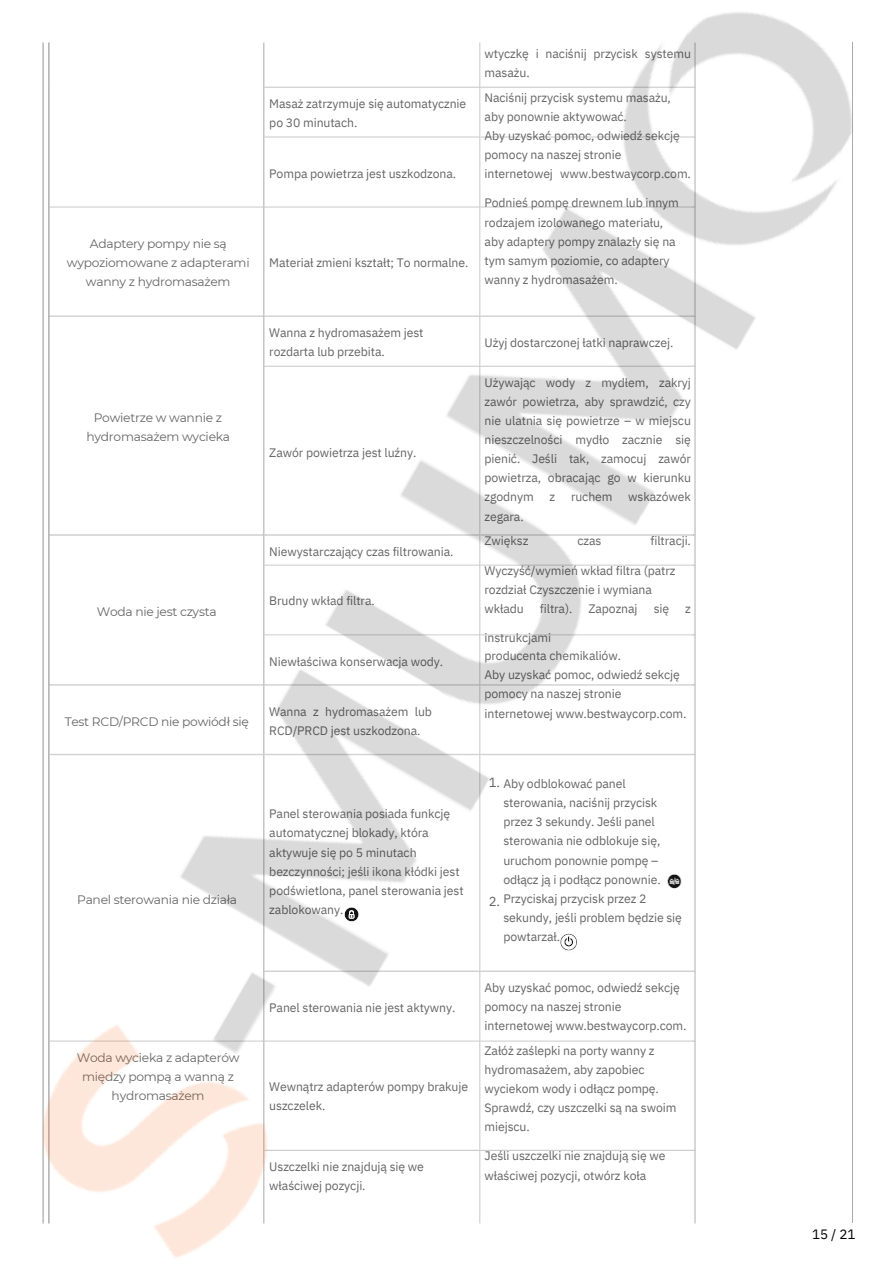
<style>
.page{position:relative;width:894px;height:1264px;background:#fff}
.page>*{position:absolute;margin:0;border:0;box-sizing:border-box;transform-origin:0 0}
.t1{font:13.5px "IBM Plex Sans";color:#000}
.t2{font:13.2px "IBM Plex Sans";color:#656565}
.t3{font:12.3px/19.2px "IBM Plex Sans";letter-spacing:-.01em;color:#656565}
.t4{font:12.3px/19.2px "Montserrat";letter-spacing:-.02em;color:#656565;text-align:center}
.s1{font-size:13.2px}
</style>
<div class="page">
<img style="left:42px;top:12px;width:811px;height:1246px">
<h1 class="t4" style="left:67px;top:234px;width:184px">Adaptery pompy nie są wypoziomowane z adapterami wanny z hydromasażem</h1>
<p class="t4" style="left:87px;top:408px;width:145px">Powietrze w wannie z hydromasażem wycieka</p>
<h1 class="t4" style="left:97px;top:602px;width:121px">Woda nie jest czysta</h1>
<h1 class="t4" style="left:65px;top:711px;width:186px">Test RCD/PRCD nie powiódł się</h1>
<h1 class="t4" style="left:77px;top:889px;width:161px">Panel sterowania nie działa</h1>
<p class="t4" style="left:77px;top:1047px;width:164px">Woda wycieka z adapterów między pompą a wanną z hydromasażem</p>
<h1 class="t3" style="left:269px;top:93px;width:198px">Masaż zatrzymuje się automatycznie po 30 minutach.</h1>
<h1 class="t3" style="left:269px;top:163px;width:188px">Pompa powietrza jest uszkodzona.</h1>
<h1 class="t3" style="left:269px;top:253px;width:200px">Materiał zmieni kształt; To normalne.</h1>
<h1 class="t3" style="left:269px;top:322px;width:156px">Wanna z hydromasażem jest rozdarta lub przebita.</h1>
<h1 class="t3" style="left:269px;top:442px;width:148px">Zawór powietrza jest luźny.</h1>
<h1 class="t3" style="left:269px;top:541px;width:186px">Niewystarczający czas filtrowania.</h1>
<h1 class="t3" style="left:269px;top:591px;width:107px">Brudny wkład filtra.</h1>
<h1 class="t3" style="left:269px;top:651px;width:175px">Niewłaściwa konserwacja wody.</h1>
<h1 class="t3" style="left:269px;top:701px;width:164px">Wanna z hydromasażem lub<br>RCD/PRCD jest uszkodzona.</h1>
<h1 class="t3" style="left:269px;top:804px;width:196px">Panel sterowania posiada funkcję automatycznej blokady, która aktywuje się po 5 minutach bezczynności; jeśli ikona kłódki jest podświetlona, panel sterowania jest zablokowany.</h1>
<h1 class="t3" style="left:269px;top:997px;width:187px">Panel sterowania nie jest aktywny.</h1>
<h1 class="t3" style="left:269px;top:1076px;width:200px">Wewnątrz adapterów pompy brakuje uszczelek.</h1>
<h1 class="t3" style="left:269px;top:1156px;width:156px">Uszczelki nie znajdują się we właściwej pozycji.</h1>
<h1 class="t3" style="left:484px;top:44px;width:208px">wtyczkę i naciśnij przycisk systemu masażu.</h1>
<h1 class="t3" style="left:484px;top:87px;width:208px">Naciśnij przycisk systemu masażu, aby ponownie aktywować.<br>Aby uzyskać pomoc, odwiedź sekcję pomocy na naszej stronie internetowej www.bestwaycorp.com.</h1>
<h1 class="t3" style="left:484px;top:193px;width:196px">Podnieś pompę drewnem lub innym rodzajem izolowanego materiału, aby adaptery pompy znalazły się na</h1>
<h1 class="t3" style="left:484px;top:251px;width:186px">tym samym poziomie, co adaptery wanny z hydromasażem.</h1>
<h1 class="t3" style="left:484px;top:333px;width:190px">Użyj dostarczonej łatki naprawczej.</h1>
<h1 class="t3" style="left:484px;top:372px;width:208px;text-align:justify">Używając wody z mydłem, zakryj zawór powietrza, aby sprawdzić, czy nie ulatnia się powietrze – w miejscu nieszczelności mydło zacznie się pienić. Jeśli tak, zamocuj zawór powietrza, obracając go w kierunku zgodnym</h1>
<h1 class="t3" style="left:549px;top:487px;width:7px">z</h1>
<h1 class="t3" style="left:571px;top:487px;width:43px">ruchem</h1>
<h1 class="t3" style="left:628px;top:487px;width:64px">wskazówek</h1>
<h1 class="t3" style="left:484px;top:503px;width:45px;line-height:24.8px">zegara.<br>Zwiększ</h1>
<h1 class="t3" style="left:577px;top:531px;width:26px">czas</h1>
<h1 class="t3" style="left:650px;top:531px;width:42px">filtracji.</h1>
<h1 class="t3" style="left:484px;top:560px;width:192px">Wyczyść/wymień wkład filtra (patrz rozdział Czyszczenie i wymiana wkładu</h1>
<h1 class="t3" style="left:540px;top:598px;width:34px">filtra).</h1>
<h1 class="t3" style="left:588px;top:598px;width:51px">Zapoznaj</h1>
<h1 class="t3" style="left:653px;top:598px;width:17px">się</h1>
<h1 class="t3" style="left:685px;top:598px;width:7px">z</h1>
<h1 class="t3" style="left:484px;top:628px;width:203px">instrukcjami<br>producenta chemikaliów.<br>Aby uzyskać pomoc, odwiedź sekcję pomocy na naszej stronie internetowej www.bestwaycorp.com.</h1>
<h1 class="t3" style="left:503px;top:773px;width:180px;text-indent:-15px"><span class="s1">1.</span> Aby odblokować panel sterowania, naciśnij przycisk przez 3 sekundy. Jeśli panel sterowania nie odblokuje się, uruchom ponownie pompę – odłącz ją i podłącz ponownie.<br>Przyciskaj przycisk przez 2 sekundy, jeśli problem będzie się powtarzał.</h1>
<h1 class="t2" style="left:488px;top:892px;width:13px">2.</h1>
<p class="t3" style="left:484px;top:977px;width:203px">Aby uzyskać pomoc, odwiedź sekcję pomocy na naszej stronie internetowej www.bestwaycorp.com.</p>
<p class="t3" style="left:484px;top:1040px;width:193px">Załóż zaślepki na porty wanny z hydromasażem, aby zapobiec wyciekom wody i odłącz pompę.<br>Sprawdź, czy uszczelki są na swoim miejscu.</p>
<h1 class="t3" style="left:484px;top:1146px;width:182px">Jeśli uszczelki nie znajdują się we właściwej pozycji, otwórz koła</h1>
<p class="t1" style="left:811px;top:1225px;width:45px">15 / 21</p>
</div>
